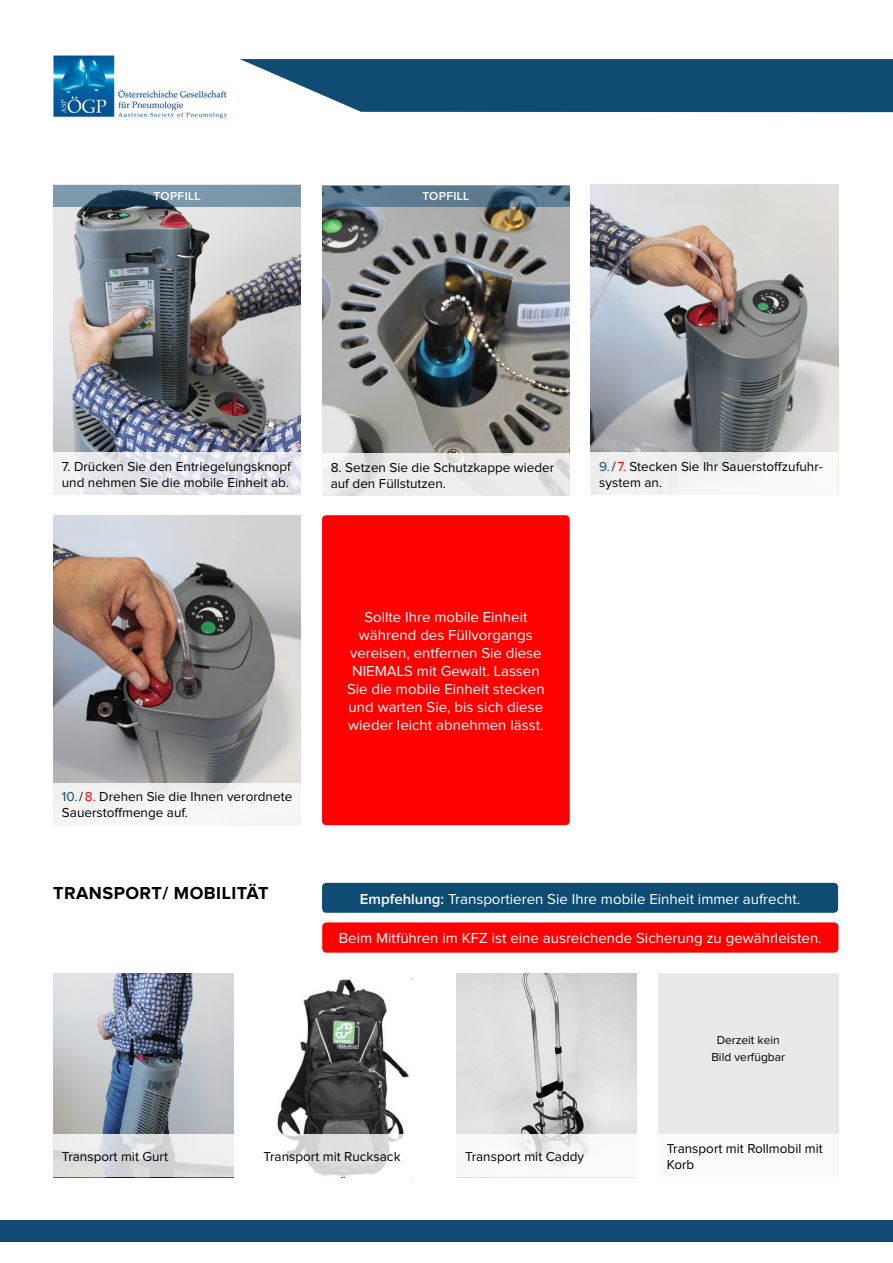
<style>
.page{position:relative;width:893px;height:1263px;background:#fff}
.page>*{position:absolute;margin:0;border:0;box-sizing:border-box;transform-origin:0 0}
.t1{font:700 18px "Proxima Nova";letter-spacing:.025em;color:#000}
.t2{font:15px/18px "Proxima Nova";color:#fff;text-align:center}
.t3{font:13.5px/15.8px "Proxima Nova";color:#000}
.t4{font:12px/16.5px "Proxima Nova";color:#000;text-align:center}
.t5{font:600 12px "Proxima Nova";letter-spacing:.025em;color:#fff}
.s1{color:#124c74}
.s2{color:#fe0000}
.s3{font-weight:600}
</style>
<div class="page">
<img style="left:53px;top:55px;width:174px;height:64px">
<svg style="left:240px;top:59px;width:653px;height:53px;background:#255c81"></svg>
<div style="left:0;top:1220px;width:893px;height:21px;background:#124c74"></div>
<img style="left:53px;top:516px;width:248px;height:267px">
<img style="left:53px;top:206px;width:248px;height:246px">
<img style="left:322px;top:206px;width:248px;height:247px">
<img style="left:591px;top:185px;width:247px;height:267px">
<img style="left:53px;top:973px;width:180px;height:161px">
<img style="left:277px;top:978px;width:136px;height:156px">
<img style="left:457px;top:973px;width:180px;height:161px">
<div style="left:658px;top:973px;width:180px;height:204px;background:#e9e9ea"></div>
<svg style="left:53px;top:1134px;width:180px;height:43px;background:#dfe0e1"></svg>
<svg style="left:283px;top:1134px;width:121px;height:43px"></svg>
<div style="left:658px;top:1134px;width:180px;height:43px;background:#fff"></div>
<div style="left:53px;top:783px;width:248px;height:42px;background:#f6f6f5"></div>
<svg style="left:53px;top:452px;width:248px;height:43px"></svg>
<svg style="left:322px;top:453px;width:248px;height:43px;background:#eae9e9"></svg>
<svg style="left:591px;top:452px;width:198px;height:43px;fill:#f1f1f1"></svg>
<div style="left:322px;top:515px;width:248px;height:310px;background:#fe0000;border-radius:4px"></div>
<svg style="left:322px;top:185px;width:248px;height:21px;background:#58768a"></svg>
<svg style="left:53px;top:185px;width:248px;height:21px;background:#688597"></svg>
<div style="left:322px;top:922px;width:516px;height:31px;background:#fe0000;border-radius:4px"></div>
<div style="left:322px;top:883px;width:516px;height:30px;background:#0f4c74;border-radius:4px"></div>
<p class="t5" style="left:154px;top:191px;width:48px">TOPFILL</p>
<p class="t5" style="left:422px;top:191px;width:48px">TOPFILL</p>
<p class="t3" style="left:62px;top:459px;width:231px">7. Drücken Sie den Entriegelungsknopf und nehmen Sie die mobile Einheit ab.</p>
<p class="t3" style="left:331px;top:460px;width:225px">8. Setzen Sie die Schutzkappe wieder auf den Füllstutzen.</p>
<p class="t3" style="left:599px;top:459px;width:225px"><span class="s1">9.</span>/<span class="s2">7.</span> Stecken Sie Ihr Sauerstoffzufuhr&shy;system an.</p>
<p class="t3" style="left:62px;top:789px;width:232px"><span class="s1">10.</span>/<span class="s2">8.</span> Drehen Sie die Ihnen verordnete<br>Sauerstoffmenge auf.</p>
<p class="t1" style="left:53px;top:885px;width:217px">TRANSPORT/ MOBILITÄT</p>
<p class="t2" style="left:347px;top:609px;width:199px">Sollte Ihre mobile Einheit während des Füllvorgangs vereisen, entfernen Sie diese<br>NIEMALS mit Gewalt. Lassen<br>Sie die mobile Einheit stecken und warten Sie, bis sich diese wieder leicht abnehmen lässt.</p>
<p class="t2" style="left:360px;top:890px;width:442px"><span class="s3">Empfehlung:</span> Transportieren Sie Ihre mobile Einheit immer aufrecht.</p>
<p class="t2" style="left:339px;top:930px;width:484px">Beim Mitführen im KFZ ist eine ausreichende Sicherung zu gewährleisten.</p>
<p class="t4" style="left:711px;top:1033px;width:75px">Derzeit kein<br>Bild verfügbar</p>
<p class="t3" style="left:62px;top:1149px;width:108px">Transport mit Gurt</p>
<p class="t3" style="left:264px;top:1149px;width:138px">Transport mit Rucksack</p>
<p class="t3" style="left:465px;top:1149px;width:121px">Transport mit Caddy</p>
<p class="t3" style="left:667px;top:1141px;width:158px">Transport mit Rollmobil mit<br>Korb</p>
</div>
